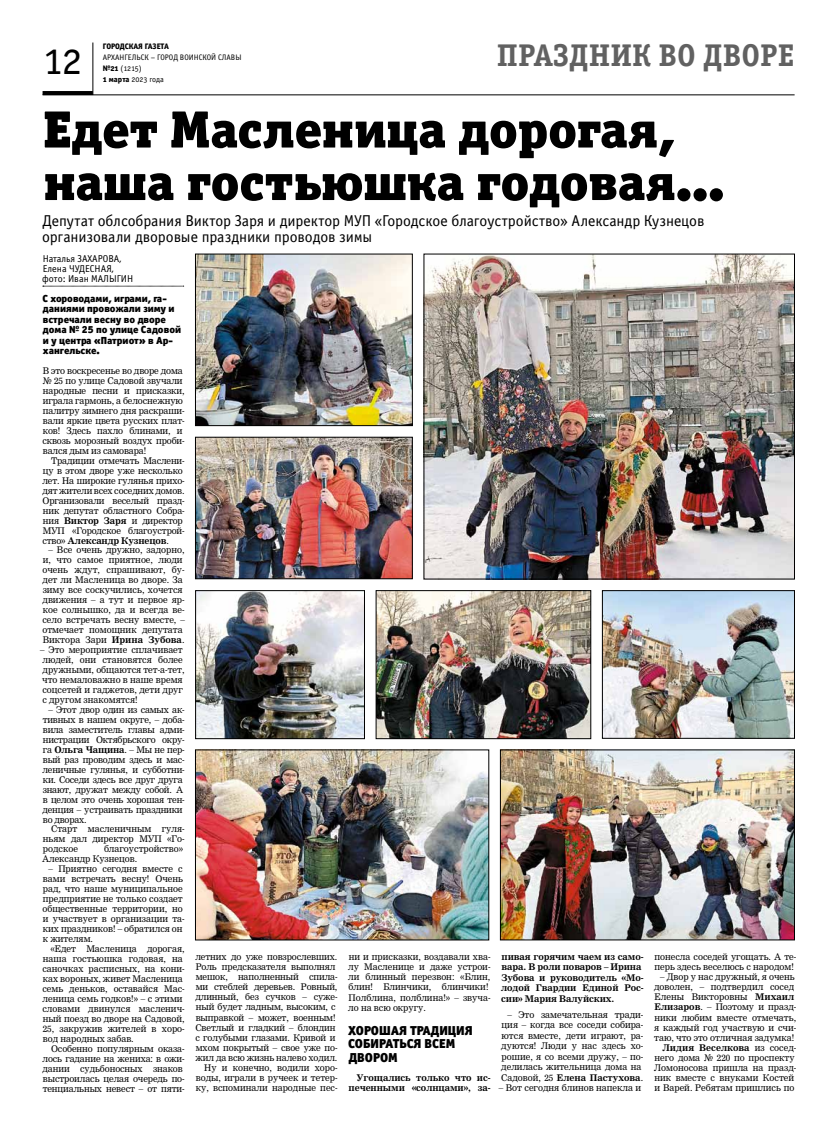
<style>
.page{position:relative;width:823px;height:1134px;background:#fff}
.page>*{position:absolute;margin:0;border:0;box-sizing:border-box;transform-origin:0 0}
.t1{font:52.5px/52.5px "Officina Serif Black OSC";color:#000}
.t2{font:42px "Officina Serif Book OSC";color:#000}
.t3{font:31.5px "Officina Serif Bold OSC";color:#616161}
.t4{font:15.8px/15.8px "Officina Sans Book OSC";letter-spacing:-.005em;color:#000}
.t5{font:13px/13.7px "Officina Sans Black C";letter-spacing:.07em;color:#000}
.t6{font:10.3px/10.5px "Officina Sans Black C";color:#000}
.t7{font:10px/10.5px "Officina Sans Book OSC";color:#000}
.t8{font:9px/10px "Nimrod Cyr";color:#000}
.t9{font:9px/10px "Nimrod Cyr";letter-spacing:-.02em;color:#000}
.t10{font:700 9px/10.5px "Nimrod Cyr";letter-spacing:-.01em;color:#000;text-align:right}
.t11{font:8px/11px "Officina Sans Book OSC";color:#000}
.t12{font:8px "Officina Sans Extra Bold OSC";letter-spacing:.005em;color:#000}
.s1{font-family:"Officina Sans Extra Bold OSC"}
.s2{font-weight:700}
</style>
<div class="page">
<hr style="left:93px;top:43px;width:1px;height:52px;background:#000">
<hr style="left:43px;top:91px;width:50px;height:4px;background:#000">
<hr style="left:43px;top:95px;width:751px;height:1px;background:#000">
<svg style="left:43px;top:286px;width:141px;height:1px"></svg>
<img style="left:604px;top:592px;width:188px;height:144px">
<div style="left:602px;top:590px;width:192px;height:148px;border:1px solid #000"></div>
<img style="left:502px;top:752px;width:290px;height:186px">
<div style="left:500px;top:750px;width:294px;height:190px;border:1px solid #000"></div>
<img style="left:197px;top:256px;width:213px;height:168px">
<div style="left:195px;top:254px;width:217px;height:172px;border:1px solid #000"></div>
<img style="left:197px;top:592px;width:165px;height:145px">
<div style="left:195px;top:590px;width:169px;height:149px;border:1px solid #000"></div>
<img style="left:197px;top:439px;width:213px;height:138px">
<div style="left:195px;top:437px;width:217px;height:142px;border:1px solid #000"></div>
<img style="left:425px;top:256px;width:367px;height:321px">
<img style="left:197px;top:752px;width:289px;height:186px">
<img style="left:378px;top:592px;width:210px;height:145px">
<div style="left:376px;top:590px;width:214px;height:149px;border:1px solid #000"></div>
<h2 class="t2" style="left:43px;top:37px;width:41px">12</h2>
<p class="t12" style="left:103px;top:41px;width:67px">Городская газета</p>
<p class="t11" style="left:103px;top:52px;width:140px">Архангельск – город воинской слав ы <span class="s1">№21</span> (1215)<br><span class="s1">1 марта</span> 2023 года</p>
<h3 class="t3" style="left:496px;top:37px;width:299px">праздник во дворе</h3>
<h1 class="t1" style="left:43px;top:103px;width:682px">Едет Масленица дорогая, наша гостьюшка годовая…</h1>
<h3 class="t4" style="left:42px;top:213px;width:663px">Депутат облсобрания Виктор Заря и директор МУП «Городское благоустройство» Александр Кузнецов организовали дворовые праздники проводов зимы</h3>
<p class="t7" style="left:43px;top:253px;width:80px">Н аталья ЗАХАРОВА,<br>Елена ЧУДЕСН</p>
<p class="t7" style="left:42px;top:264px;width:85px;text-indent:58px">АЯ, фото: И ван МАЛЫ ГИН</p>
<p class="t6" style="left:43px;top:293px;width:140px">С хороводами, играми, га&shy;даниями провожали зиму и встречали весну во дворе дома № 25 по улице Садовой и у центра «Патриот» в Ар&shy;хангельске.</p>
<p class="t8" style="left:42px;top:366px;width:144px">В это воскресенье во дворе дома № 25 по улице Садовой звучали народные песни и присказки, играла гармонь, а белоснежную палитру зимнего дня раскраши&shy;вали яркие цвета русских плат&shy;ков! Здесь пахло блинами, и сквозь морозный воздух проби&shy;вался дым из самовара!</p>
<p class="t8" style="left:42px;top:455px;width:144px;text-indent:9px">Традиции отмечать Маслени&shy;цу в этом дворе уже несколько лет. На широкие гулянья прихо&shy;дят жители всех соседних домов.<br>Организовали веселый празд&shy;ник депутат областного Собра&shy;ния <span class="s2">Виктор Заря</span> и директор<br>МУП «Городское благоустрой&shy;ство» <span class="s2">Александр Кузнецов</span>.</p>
<p class="t8" style="left:42px;top:545px;width:144px;text-indent:6px">– Все очень дружно, задорно, и, что самое приятное, люди очень ждут, спрашивают, бу&shy;дет ли Масленица во дворе. За зиму все соскучились, хочется движения – а тут и первое яр&shy;кое солнышко, да и всегда ве&shy;село встречать весну вместе, – отмечает помощник депутата<br>Виктора Зари <span class="s2">Ирина Зубова</span>.</p>
<p class="t8" style="left:40px;top:645px;width:146px">– Это мероприятие сплачивает людей, они становятся более дружными, общаются тет-а-тет, что немаловажно в наше время соцсетей и гаджетов, дети друг с другом знакомятся!</p>
<p class="t9" style="left:42px;top:705px;width:144px;text-indent:6px">– Этот двор один из самых ак&shy;тивных в нашем округе, – доба&shy;вила заместитель главы адми&shy;нистрации Октябрьского окру&shy;га <span class="s2">Ольга Чащина</span>. – Мы не пер&shy;вый раз проводим здесь и мас&shy;леничные гулянья, и субботни&shy;ки. Соседи здесь все друг друга знают, дружат между собой. А в целом это очень хорошая тен&shy;денция – устраивать праздники во дворах.</p>
<p class="t8" style="left:43px;top:824px;width:143px;text-align:justify;text-indent:8px">Старт масленичным гуля&shy;ньям дал директор МУП «Го&shy;родское</p>
<p class="t8" style="left:42px;top:844px;width:143px;text-indent:62px">благоустройство»<br>Александр Кузнецов.</p>
<p class="t8" style="left:42px;top:864px;width:144px;text-indent:6px">– Приятно сегодня вместе с вами встречать весну! Очень рад, что наше муниципальное предприятие не только создает общественные территории, но и участвует в организации та&shy;ких праздников! – обратился он к жителям.</p>
<p class="t8" style="left:42px;top:944px;width:144px;text-indent:8px">«Едет Масленица дорогая, наша гостьюшка годовая, на саночках расписных, на кони&shy;ках вороных, живет Масленица семь деньков, оставайся Мас&shy;леница семь годков!» – с этими словами двинулся масленич&shy;ный поезд во дворе на Садовой,<br>25, закружив жителей в хоро&shy;вод народных забав.</p>
<p class="t8" style="left:42px;top:1043px;width:144px;text-indent:9px">Особенно популярным оказа&shy;лось гадание на жениха: в ожи&shy;дании судьбоносных знаков выстроилась целая очередь по&shy;тенциальных невест – от пяти-</p>
<p class="t8" style="left:195px;top:951px;width:144px;text-align:right">летних до уже повзрослевших.<br>Роль предсказателя выполнял мешок, наполненный спила&shy;ми стеблей деревьев. Ровный, длинный, без сучков – суже&shy;ный будет ладным, высоким, с выправкой – может, военным!<br>Светлый и гладкий – блондин с голубыми глазами. Кривой и мхом покрытый – свое уже по&shy;жил да всю жизнь налево ходил.<br>Ну и конечно, водили хоро&shy;воды, играли в ручеек и тетер&shy;ку, вспоминали народные пес-</p>
<p class="t8" style="left:348px;top:951px;width:144px">ни и присказки, воздавали хва&shy;лу Масленице и даже устрои&shy;ли блинный перезвон: «Блин, блин! Блинчики, блинчики!<br>Полблина, полблина!» – звуча&shy;ло на всю округу.</p>
<h3 class="t5" style="left:348px;top:1023px;width:125px">Хорошая традиция собираться всем двором</h3>
<p class="t10" style="left:348px;top:1073px;width:143px;line-height:10.1px">Угощались только что ис&shy;печенными «солнцами», за-</p>
<p class="t10" style="left:501px;top:951px;width:144px;text-align:left">пивая горячим чаем из само&shy;вара. В роли поваров – Ирина<br>Зубова и руководитель «Мо&shy;лодой Гвардии Единой Рос&shy;сии» Мария Валуйских.</p>
<p class="t8" style="left:501px;top:1009px;width:144px;line-height:10.5px;text-indent:6px">– Это замечательная тради&shy;ция – когда все соседи собира&shy;ются вместе, дети играют, ра&shy;дуются! Люди у нас здесь хо&shy;рошие, я со всеми дружу, – по&shy;делилась жительница дома на<br>Садовой, 25 <span class="s2">Елена Пастухова</span>.</p>
<p class="t8" style="left:498px;top:1083px;width:144px">– Вот сегодня блинов напекла и</p>
<p class="t8" style="left:654px;top:951px;width:143px">понесла соседей угощать. А те&shy;перь здесь веселюсь с народом!</p>
<p class="t8" style="left:653px;top:972px;width:143px;text-align:right">– Двор у нас дружный, я очень доволен, – подтвердил сосед<br>Елены Викторовны <span class="s2">Михаил<br>Елизаров</span>. – Поэтому и празд&shy;ники любим вместе отмечать, я каждый год участвую и счи&shy;таю, что это отличная задумка!<br><span class="s2">Лидия Веселкова</span> из сосед&shy;него дома № 220 по проспекту<br>Ломоносова пришла на празд&shy;ник вместе с внуками Костей и Варей. Ребятам пришлись по</p>
</div>
